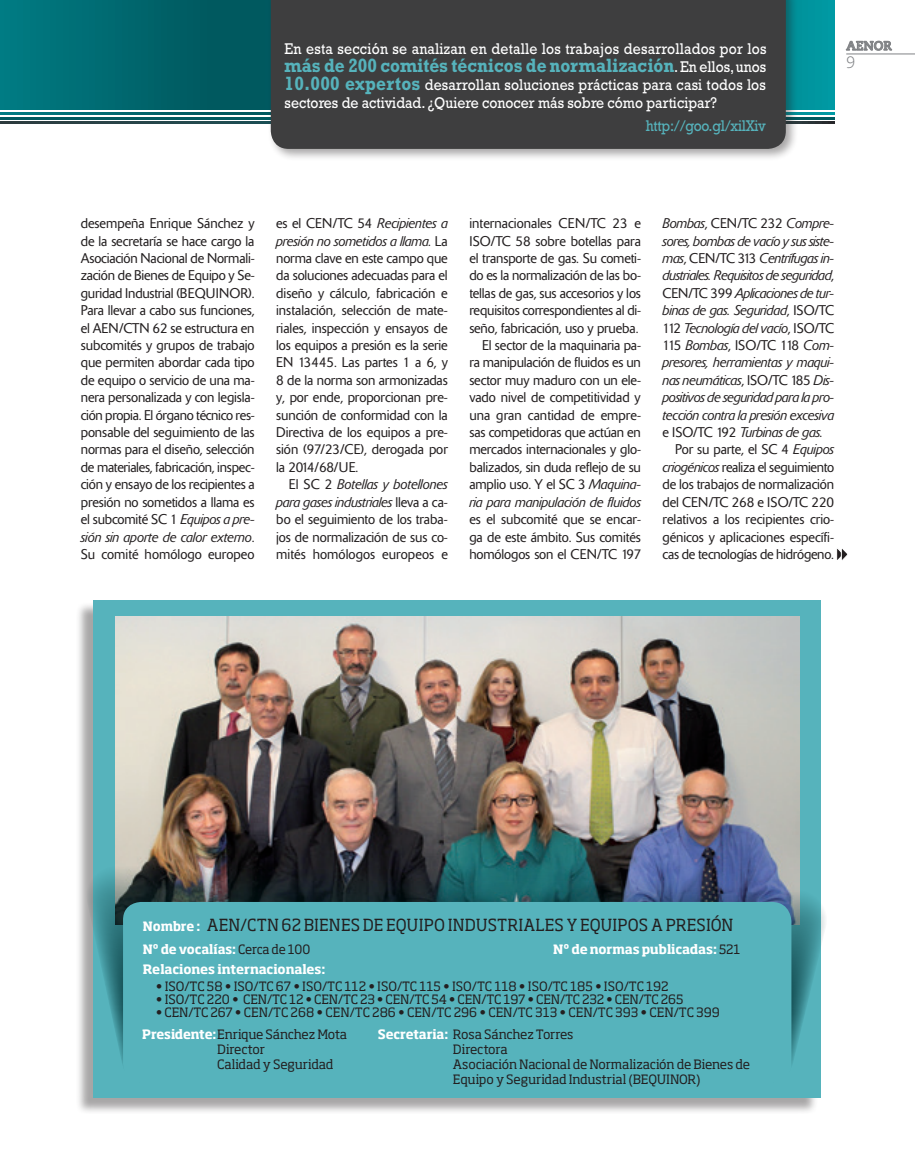
<style>
.page{position:relative;width:915px;height:1170px;background:#fff}
.page>*{position:absolute;margin:0;border:0;box-sizing:border-box;transform-origin:0 0}
._02_TITULAR_TEMAS{font:700 19.5px "Rockwell Std";color:#56b3bc;scale:.89 1}
._14_TEXTO_APOYOS{font:16.5px "Soho Std";letter-spacing:.01em;color:#231f20}
.t1{font:300 16.5px "Caecilia LT Std";color:#808285}
._02_TITULAR_TEMAS-2{font:15.75px/18px "Rockwell Std";letter-spacing:.01em;color:#fff;scale:.89 1}
._02_TITULAR_TEMAS-3{font:15.75px "Rockwell Std";letter-spacing:-.02em;color:#56b3bc;scale:.89 1}
._04_TEXTO_CORRIDO{font:300 13.95px/17.4px "Delta";letter-spacing:-.005em;color:#231f20;text-align:justify}
._04_TEXTO_CORRIDO-2{font:italic 300 13.95px/17.4px "Delta";letter-spacing:-.015em;color:#231f20;text-align:justify}
._14_TEXTO_APOYOS-2{font:12.75px/15px "Soho Std";letter-spacing:-.01em;color:#231f20}
._14_TEXTO_APOYOS-3{font:700 12.75px "Soho Std";letter-spacing:-.01em;color:#fff}
.t2{font:700 12.75px "Caecilia LT Std";color:#808285}
.s1{font-weight:400;font-size:15.75px;color:#fff}
.s2{font-weight:700;font-size:19.5px;color:#56b3bc}
.s3{font-style:italic}
.s4{font-style:normal}
.s5{font-weight:700;font-size:12.75px;color:#fff}
.s6{font-weight:700;color:#fff}
.s7{font-weight:400;color:#231f20}
</style>
<div class="page">
<svg style="left:846px;top:41px;width:45px;height:10px"></svg>
<hr style="left:846px;top:54px;width:68px;height:1px;background:#808285">
<div style="left:75px;top:601px;width:742px;height:512px;background:#231f20;opacity:.4"></div>
<div style="left:94px;top:600px;width:727px;height:498px;background:#56b3bc"></div>
<img style="left:116px;top:617px;width:682px;height:272px">
<svg style="left:726px;top:889px;width:100px;height:175px"></svg>
<svg style="left:81px;top:866px;width:645px;height:216px"></svg>
<div style="left:123px;top:901px;width:668px;height:182px;background:#56b3bc;border-radius:19px"></div>
<svg style="left:0;top:0;width:833px;height:110px"></svg>
<svg style="left:0;top:113px;width:833px;height:1px"></svg>
<hr style="left:0;top:117px;width:833px;height:2px;background:#00595f">
<svg style="left:0;top:122px;width:833px;height:2px"></svg>
<div style="left:267px;top:0;width:530px;height:161px;background:#231f20;opacity:.4"></div>
<div style="left:271px;top:0;width:514px;height:149px;background:#3e3e3f"></div>
<svg style="left:836px;top:548px;width:12px;height:12px"></svg>
<p class="_02_TITULAR_TEMAS-2" style="left:284px;top:40px;width:542px">En esta sección se analizan en detalle los trabajos desarrollados por los</p>
<p class="_02_TITULAR_TEMAS" style="left:284px;top:54px;width:542px">más de 200 comités técnicos de normalización<span class="s1">. En ellos, unos</span></p>
<p class="_02_TITULAR_TEMAS-2" style="left:284px;top:76px;width:542px"><span class="s2">10.000 expertos</span> desarrollan soluciones prácticas para casi todos los sectores de actividad. ¿Quiere conocer más sobre cómo participar?</p>
<p class="_02_TITULAR_TEMAS-3" style="left:645px;top:117px;width:136px">http://goo.gl/xilXiv</p>
<p class="t2" style="left:846px;top:38px;width:47px">AENOR</p>
<p class="t1" style="left:846px;top:53px;width:11px">9</p>
<p class="_04_TEXTO_CORRIDO" style="left:81px;top:215px;width:175px">desempeña Enrique Sánchez y de la secretaría se hace cargo la Asociación Nacional de Normali&shy;zación de Bienes de Equipo y Se&shy;guridad Industrial (BEQUINOR).<br>Para llevar a cabo sus funciones, el AEN/CTN 62 se estructura en subcomités y grupos de trabajo que permiten abordar cada tipo de equipo o servicio de una ma&shy;nera personalizada y con legisla&shy;ción propia. El órgano técnico res&shy;ponsable del seguimiento de las normas para el diseño, selección de materiales, fabricación, inspec&shy;ción y ensayo de los recipientes a presión no sometidos a llama es el subcomité SC 1 <span class="s3">Equipos a pre&shy;sión sin aporte de calor externo</span>.<br>Su comité homólogo europeo</p>
<p class="_04_TEXTO_CORRIDO" style="left:276px;top:215px;width:173px">es el CEN/TC 54 <span class="s3">Recipientes a presión no sometidos a llama.</span> La norma clave en este campo que da soluciones adecuadas para el diseño y cálculo, fabricación e instalación, selección de mate&shy;riales, inspección y ensayos de los equipos a presión es la serie EN 13445. Las partes 1 a 6, y 8 de la norma son armonizadas y, por ende, proporcionan pre&shy;sunción de conformidad con la Directiva de los equipos a pre&shy;sión (97/23/CE), derogada por la 2014/68/UE.</p>
<p class="_04_TEXTO_CORRIDO" style="left:276px;top:476px;width:173px;text-indent:13px">El SC 2 <span class="s3">Botellas y botellones para gases industriales</span> lleva a ca&shy;bo el seguimiento de los traba&shy;jos de normalización de sus co&shy;mités homólogos europeos e</p>
<p class="_04_TEXTO_CORRIDO" style="left:469px;top:215px;width:173px">internacionales CEN/TC 23 e ISO/TC 58 sobre botellas para el transporte de gas. Su cometi&shy;do es la normalización de las bo&shy;tellas de gas, sus accesorios y los requisitos correspondientes al di&shy;seño, fabricación, uso y prueba.</p>
<p class="_04_TEXTO_CORRIDO" style="left:469px;top:336px;width:173px;text-indent:13px">El sector de la maquinaria pa&shy;ra manipulación de fluidos es un sector muy maduro con un ele&shy;vado nivel de competitividad y una gran cantidad de empre&shy;sas competidoras que actúan en mercados internacionales y glo&shy;balizados, sin duda reflejo de su amplio uso. Y el SC 3 <span class="s3">Maquina&shy;ria para manipulación de fluidos </span>es el subcomité que se encar&shy;ga de este ámbito. Sus comités homólogos son el CEN/TC 197</p>
<p class="_04_TEXTO_CORRIDO-2" style="left:662px;top:215px;width:173px">Bombas<span class="s4">, CEN/TC 232</span> Compre&shy;sores, bombas de vacío y sus siste&shy;mas<span class="s4">, CEN/TC 313</span> Centrífugas in&shy;dustriales. Requisitos de seguridad<span class="s4">, CEN/TC 399</span> Aplicaciones de tur&shy;binas de gas. Seguridad<span class="s4">, ISO/TC 112</span> Tecnología del vacío<span class="s4">, ISO/TC 115</span> Bombas<span class="s4">, ISO/TC 118</span> Com&shy;presores, herramientas y maqui&shy;nas neumáticas<span class="s4">, ISO/TC 185</span> Dis&shy;positivos de seguridad para la pro&shy;tección contra la presión excesiva <span class="s4">e ISO/TC 192</span> Turbinas de gas.</p>
<p class="_04_TEXTO_CORRIDO" style="left:662px;top:441px;width:173px;text-indent:13px">Por su parte, el SC 4 <span class="s3">Equipos criogénicos</span> realiza el seguimiento de los trabajos de normalización del CEN/TC 268 e ISO/TC 220 relativos a los recipientes crio&shy;génicos y aplicaciones específi&shy;cas de tecnologías de hidrógeno.</p>
<p class="_14_TEXTO_APOYOS" style="left:143px;top:914px;width:591px"><span class="s5">Nombre :</span> AEN/CTN 62 BIENES DE EQUIPO INDUSTRIALES Y EQUIPOS A PRESIÓN</p>
<p class="_14_TEXTO_APOYOS-3" style="left:143px;top:961px;width:184px">Relaciones internacionales:</p>
<p class="_14_TEXTO_APOYOS-2" style="left:156px;top:978px;width:514px">• ISO/TC 58 • ISO/TC 67 • ISO/TC 112 • ISO/TC 115 • ISO/TC 118 • ISO/TC 185 • ISO/TC 192</p>
<p class="_14_TEXTO_APOYOS-2" style="left:156px;top:991px;width:529px">• ISO/TC 220 • CEN/TC 12 • CEN/TC 23 • CEN/TC 54 • CEN/TC 197 • CEN/TC 232 • CEN/TC 265</p>
<p class="_14_TEXTO_APOYOS-2" style="left:156px;top:1004px;width:565px">• CEN/TC 267 • CEN/TC 268 • CEN/TC 286 • CEN/TC 296 • CEN/TC 313 • CEN/TC 393 • CEN/TC 399</p>
<p class="_14_TEXTO_APOYOS-2" style="left:142px;top:1026px;width:206px"><span class="s6">Presidente:</span>Enrique Sánchez Mota</p>
<p class="_14_TEXTO_APOYOS-2" style="left:217px;top:1041px;width:49px">Director</p>
<p class="_14_TEXTO_APOYOS-2" style="left:217px;top:1056px;width:118px">Calidad y Seguridad</p>
<p class="_14_TEXTO_APOYOS-3" style="left:143px;top:940px;width:169px">Nº de vocalías: <span class="s7">Cerca de 100</span></p>
<p class="_14_TEXTO_APOYOS-3" style="left:553px;top:940px;width:188px">Nº de normas publicadas: <span class="s7">521</span></p>
<p class="_14_TEXTO_APOYOS-2" style="left:378px;top:1026px;width:197px"><span class="s6">Secretaria:</span> Rosa Sánchez Torres</p>
<p class="_14_TEXTO_APOYOS-2" style="left:453px;top:1041px;width:56px">Directora</p>
<p class="_14_TEXTO_APOYOS-2" style="left:453px;top:1056px;width:298px">Asociación Nacional de Normalización de Bienes de<br>Equipo y Seguridad Industrial (BEQUINOR)</p>
</div>
